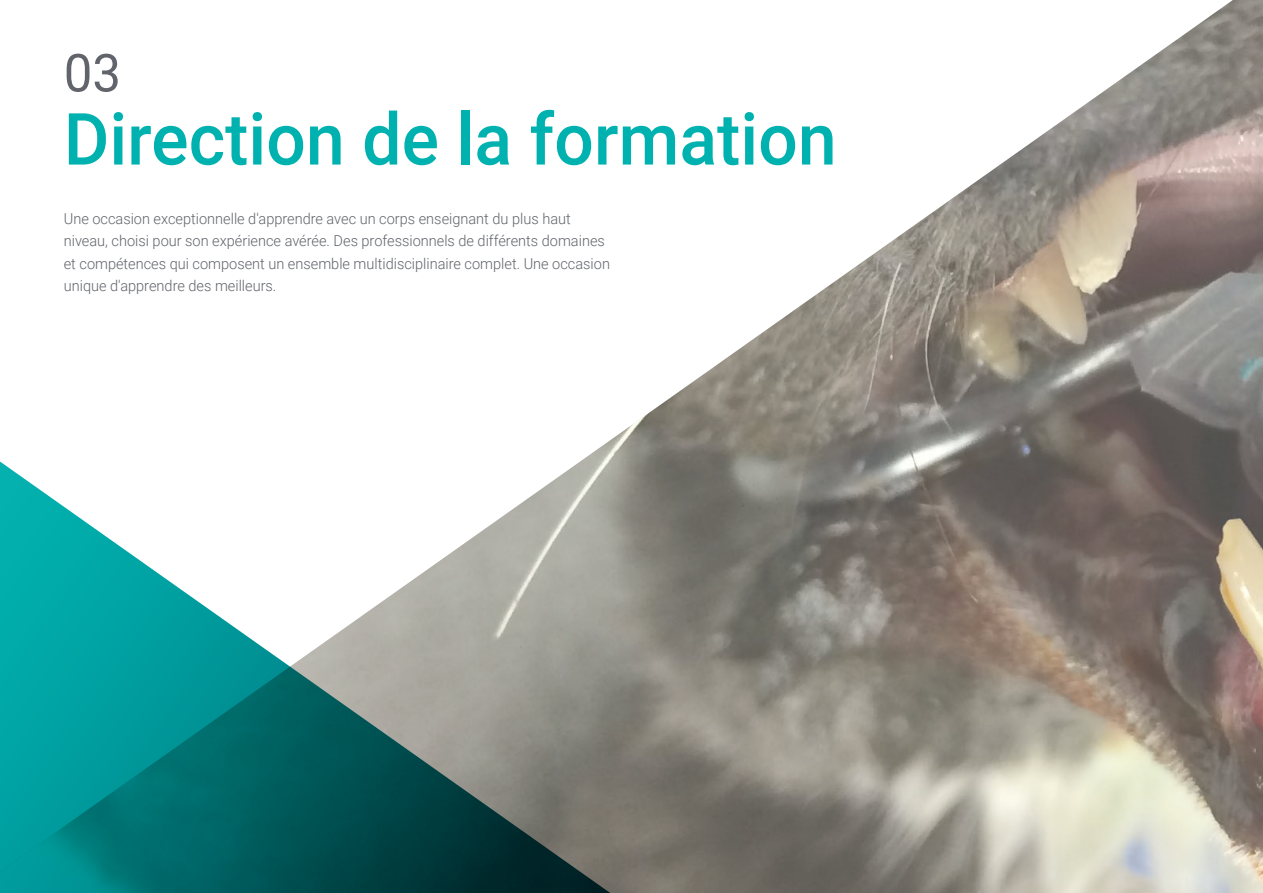
<style>
.page{position:relative;width:1263px;height:893px;background:#fff}
.page>*{position:absolute;margin:0;border:0;box-sizing:border-box;transform-origin:0 0}
.t1{font:500 72px "Roboto";color:#00b2af}
.t2{font:52.5px "Roboto";color:#61646a}
.t3{font:300 15px/22.5px "Roboto";color:#61646a}
</style>
<div class="page">
<img style="left:602px;top:0;width:661px;height:893px">
<svg style="left:0;top:446px;width:640px;height:447px"></svg>
<h2 class="t2" style="left:64px;top:36px;width:59px">03</h2>
<h1 class="t1" style="left:64px;top:89px;width:774px">Direction de la formation</h1>
<p class="t3" style="left:64px;top:207px;width:548px">Une occasion exceptionnelle d'apprendre avec un corps enseignant du plus haut niveau, choisi pour son expérience avérée. Des professionnels de différents domaines et compétences qui composent un ensemble multidisciplinaire complet. Une occasion unique d'apprendre des meilleurs.</p>
</div>
